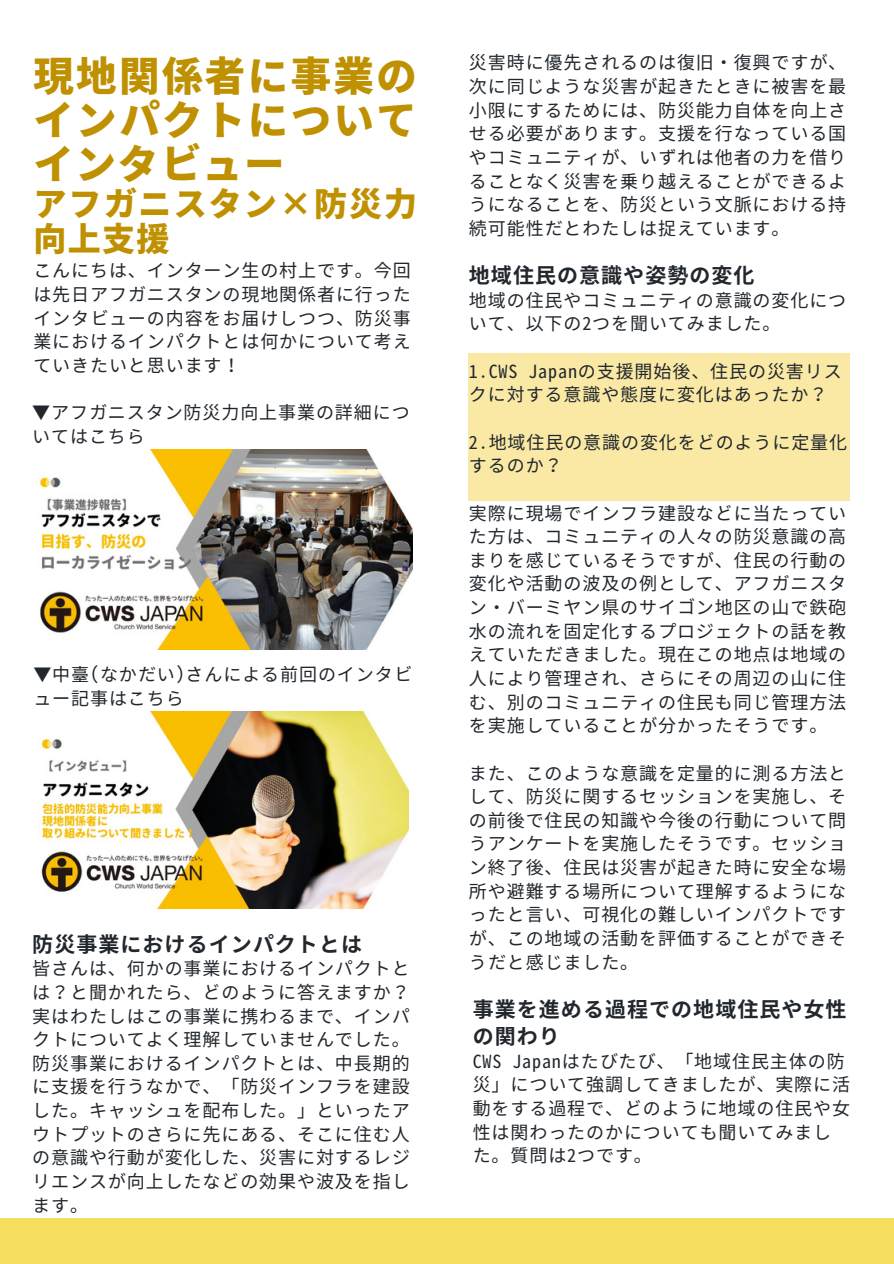
<style>
.page{position:relative;width:894px;height:1264px;background:#fff}
.page>*{position:absolute;margin:0;border:0;box-sizing:border-box;transform-origin:0 0}
.t1{font:40.5px/43.8px "Gen Ei Gothic M H";letter-spacing:.06em;color:#bf9000;text-align:justify}
.t2{font:33px/34.8px "Gen Ei Gothic M H";letter-spacing:.065em;color:#bf9000}
.t3{font:21px/27px "Gen Ei Gothic M B";letter-spacing:.05em;color:#21272d}
.t4{font:18px/23.7px "Gen Ei Gothic M R";letter-spacing:.05em;color:#21272d}
</style>
<div class="page">
<div style="left:0;top:1218px;width:893px;height:45px;background:#f6de5f"></div>
<img style="left:39px;top:449px;width:374px;height:200px">
<img style="left:41px;top:711px;width:367px;height:197px">
<div style="left:469px;top:353px;width:380px;height:147px;background:#fae9a5"></div>
<p class="t1" style="left:33px;top:56px;width:385px">現地関係者に事業のインパクトについてインタビュー</p>
<p class="t2" style="left:33px;top:188px;width:385px">アフガニスタン×防災力向上支援</p>
<h1 class="t4" style="left:33px;top:260px;width:379px;text-align:justify">こんにちは、インターン生の村上です。今回は先日アフガニスタンの現地関係者に行ったインタビューの内容をお届けしつつ、防災事業におけるインパクトとは何かについて考えていきたいと思います！</h1>
<p class="t4" style="left:32px;top:401px;width:379px">▼アフガニスタン防災力向上事業の詳細についてはこちら</p>
<p class="t4" style="left:33px;top:663px;width:380px">▼中臺(なかだい)さんによる前回のインタビュー記事はこちら</p>
<p class="t3" style="left:32px;top:931px;width:331px">防災事業におけるインパクトとは</p>
<p class="t4" style="left:32px;top:957px;width:379px;text-align:justify">皆さんは、何かの事業におけるインパクトとは？と聞かれたら、どのように答えますか？実はわたしはこの事業に携わるまで、インパクトについてよく理解していませんでした。防災事業におけるインパクトとは、中長期的に支援を行うなかで、「防災インフラを建設した。キャッシュを配布した。」といったアウトプットのさらに先にある、そこに住む人の意識や行動が変化した、災害に対するレジリエンスが向上したなどの効果や波及を指します。</p>
<p class="t4" style="left:469px;top:52px;width:379px;text-align:justify">災害時に優先されるのは復旧・復興ですが、次に同じような災害が起きたときに被害を最小限にするためには、防災能力自体を向上させる必要があります。支援を行なっている国やコミュニティが、いずれは他者の力を借りることなく災害を乗り越えることができるようになることを、防災という文脈における持続可能性だとわたしは捉えています。</p>
<p class="t3" style="left:469px;top:263px;width:287px">地域住民の意識や姿勢の変化</p>
<p class="t4" style="left:469px;top:289px;width:379px">地域の住民やコミュニティの意識の変化について、以下の2つを聞いてみました。</p>
<p class="t4" style="left:469px;top:360px;width:374px">1.CWS Japanの支援開始後、住民の災害リスクに対する意識や態度に変化はあったか？</p>
<p class="t4" style="left:469px;top:431px;width:380px">2.地域住民の意識の変化をどのように定量化するのか？</p>
<p class="t4" style="left:469px;top:502px;width:379px;text-align:justify">実際に現場でインフラ建設などに当たっていた方は、コミュニティの人々の防災意識の高まりを感じているそうですが、住民の行動の変化や活動の波及の例として、アフガニスタン・バーミヤン県のサイゴン地区の山で鉄砲水の流れを固定化するプロジェクトの話を教えていただきました。現在この地点は地域の人により管理され、さらにその周辺の山に住む、別のコミュニティの住民も同じ管理方法を実施していることが分かったそうです。</p>
<p class="t4" style="left:469px;top:762px;width:379px;text-align:justify">また、このような意識を定量的に測る方法として、防災に関するセッションを実施し、その前後で住民の知識や今後の行動について問うアンケートを実施したそうです。セッション終了後、住民は災害が起きた時に安全な場所や避難する場所について理解するようになったと言い、可視化の難しいインパクトですが、この地域の活動を評価することができそうだと感じました。</p>
<p class="t3" style="left:472px;top:997px;width:375px">事業を進める過程での地域住民や女性の関わり</p>
<p class="t4" style="left:472px;top:1050px;width:379px">CWS Japanはたびたび、「地域住民主体の防災」について強調してきましたが、実際に活動をする過程で、どのように地域の住民や女性は関わったのかについても聞いてみました。質問は2つです。</p>
</div>
